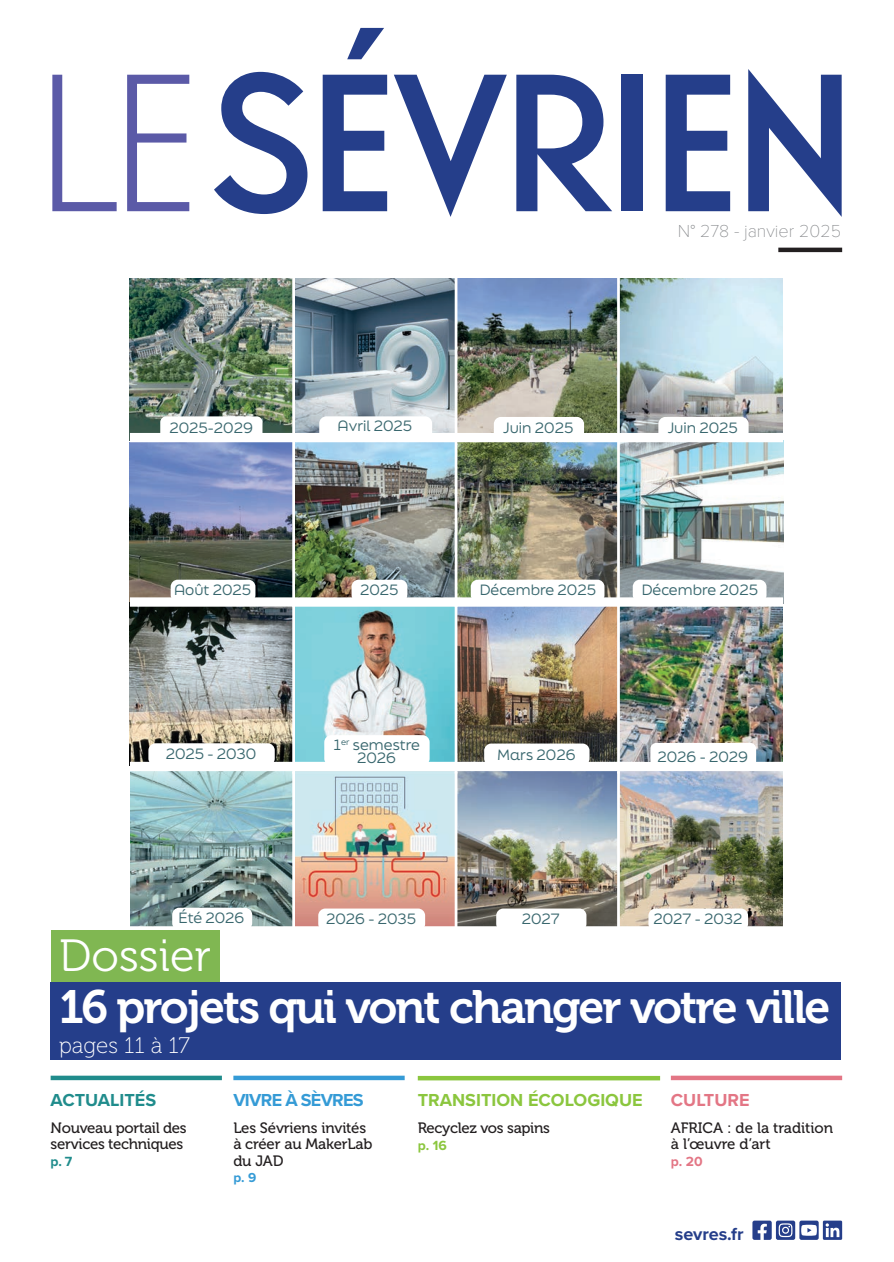
<style>
.page{position:relative;width:894px;height:1262px;background:#fff}
.page>*{position:absolute;margin:0;border:0;box-sizing:border-box;transform-origin:0 0}
.t1{font:500 190.05px "Guildford Pro";letter-spacing:-.04em;color:#253e8a}
.TITRE_niveau_2{font:46.5px "Museo 700";letter-spacing:-.04em;color:#fff}
.TITRE_niveau_1{font:45px "Museo 300";color:#fff}
.TITRE_niveau_2-2{font:22.5px "Museo 100";color:#fff}
.SOMMAIRE_titre_2022_colonne{font:700 18px "Proxima Nova";color:#8bc63e}
.N__-_mois{font:100 18px "Proxima Nova T";color:#7e8083}
.SOMMAIRE_titre_2022_colonne-2{font:700 18px "Proxima Nova";letter-spacing:-.04em;color:#359bd6}
.SOMMAIRE_titre_2022_colonne-3{font:700 18px "Proxima Nova";color:#208c8c}
.COUVERTURE_bas_de_page{font:700 18px "Proxima Nova";letter-spacing:-.005em;color:#253e8a}
.SOMMAIRE_titre_2022_colonne-4{font:700 18px "Proxima Nova";color:#e37685}
.COUV_sujet{font:15px/16.5px "Museo 500";letter-spacing:-.02em;color:#231f20}
.COUV_sujet-2{font:15px/16.5px "Museo 500";color:#231f20}
.t2{font:14.1px "Final Six";color:#39676e}
.COUV_sujet-3{font:700 13.8px "Proxima Nova";color:#e37685}
.SOMMAIRE_page{font:700 13.8px "Proxima Nova";color:#8bc63e}
.COUV_sujet-4{font:700 13.8px "Proxima Nova";color:#208c8c}
.COUV_sujet-5{font:700 13.5px "Proxima Nova";color:#359bd6}
.s1{font-weight:300;color:#5b5aa7}
</style>
<div class="page">
<img style="left:130px;top:278px;width:162px;height:484px">
<img style="left:457px;top:278px;width:325px;height:155px">
<img style="left:295px;top:278px;width:159px;height:155px">
<img style="left:295px;top:442px;width:487px;height:155px">
<img style="left:272px;top:607px;width:510px;height:155px">
<img style="left:131px;top:771px;width:161px;height:155px">
<img style="left:295px;top:771px;width:487px;height:155px">
<div style="left:130px;top:433px;width:652px;height:9px;background:#fff"></div>
<div style="left:130px;top:597px;width:652px;height:10px;background:#fff"></div>
<div style="left:160px;top:416px;width:102px;height:24px;background:#fff;border-radius:6px"></div>
<div style="left:493px;top:417px;width:91px;height:22px;background:#fff;border-radius:7px"></div>
<div style="left:351px;top:580px;width:56px;height:22px;background:#fff;border-radius:7px"></div>
<div style="left:171px;top:580px;width:84px;height:22px;background:#fff;border-radius:7px"></div>
<div style="left:632px;top:580px;width:134px;height:22px;background:#fff;border-radius:7px"></div>
<div style="left:470px;top:580px;width:134px;height:22px;background:#fff;border-radius:7px"></div>
<div style="left:324px;top:735px;width:105px;height:30px;background:#fff;border-radius:7px"></div>
<div style="left:484px;top:743px;width:105px;height:22px;background:#fff;border-radius:7px"></div>
<div style="left:148px;top:743px;width:127px;height:22px;background:#fff;border-radius:7px"></div>
<div style="left:172px;top:907px;width:80px;height:23px;background:#fff;border-radius:7px"></div>
<div style="left:650px;top:743px;width:106px;height:24px;background:#fff;border-radius:6px"></div>
<div style="left:318px;top:908px;width:107px;height:23px;background:#fff;border-radius:7px"></div>
<div style="left:496px;top:908px;width:90px;height:23px;background:#fff;border-radius:7px"></div>
<div style="left:648px;top:908px;width:99px;height:23px;background:#fff;border-radius:7px"></div>
<div style="left:658px;top:417px;width:90px;height:22px;background:#fff;border-radius:7px"></div>
<div style="left:319px;top:416px;width:113px;height:25px;background:#fff;border-radius:7px"></div>
<hr style="left:617px;top:276px;width:2px;height:164px;background:#fff">
<hr style="left:454px;top:438px;width:3px;height:169px;background:#fff">
<hr style="left:617px;top:438px;width:2px;height:169px;background:#fff">
<hr style="left:292px;top:605px;width:3px;height:168px;background:#fff">
<hr style="left:454px;top:605px;width:3px;height:168px;background:#fff">
<hr style="left:617px;top:605px;width:2px;height:168px;background:#fff">
<hr style="left:454px;top:771px;width:3px;height:166px;background:#fff">
<hr style="left:617px;top:771px;width:2px;height:166px;background:#fff">
<hr style="left:778px;top:248px;width:63px;height:4px;background:#231f20">
<svg style="left:752px;top:1220px;width:89px;height:20px"></svg>
<div style="left:51px;top:1075px;width:171px;height:5px;background:#208c8c"></div>
<div style="left:670px;top:1075px;width:171px;height:5px;background:#e37685"></div>
<div style="left:233px;top:1075px;width:171px;height:5px;background:#359bd6"></div>
<hr style="left:417px;top:1076px;width:243px;height:4px;background:#8bc63e">
<div style="left:51px;top:930px;width:168px;height:52px;background:#80b752"></div>
<div style="left:51px;top:982px;width:789px;height:78px;background:#253e8a"></div>
<p class="t1" style="left:33px;top:15px;width:824px"><span class="s1">LE</span>SÉVRIEN</p>
<p class="N__-_mois" style="left:677px;top:218px;width:164px">N° 278 - janvier 2025</p>
<p class="t2" style="left:337px;top:415px;width:76px">Avril 2025</p>
<p class="t2" style="left:667px;top:417px;width:72px">Juin 2025</p>
<p class="t2" style="left:169px;top:417px;width:85px">2025-2029</p>
<p class="t2" style="left:503px;top:417px;width:72px">Juin 2025</p>
<p class="t2" style="left:174px;top:580px;width:79px">Août 2025</p>
<p class="t2" style="left:360px;top:580px;width:40px">2025</p>
<p class="t2" style="left:479px;top:580px;width:118px">Décembre 2025</p>
<p class="t2" style="left:641px;top:580px;width:118px">Décembre 2025</p>
<p class="t2" style="left:333px;top:734px;width:88px">1<sup>er</sup> semestre</p>
<p class="t2" style="left:166px;top:743px;width:92px">2025 - 2030</p>
<p class="t2" style="left:357px;top:747px;width:40px">2026</p>
<p class="t2" style="left:497px;top:744px;width:80px">Mars 2026</p>
<p class="t2" style="left:657px;top:746px;width:92px">2026 - 2029</p>
<p class="t2" style="left:178px;top:908px;width:67px">Été 2026</p>
<p class="t2" style="left:326px;top:909px;width:91px">2026 - 2035</p>
<p class="t2" style="left:521px;top:909px;width:39px">2027</p>
<p class="t2" style="left:653px;top:909px;width:90px">2027 - 2032</p>
<p class="TITRE_niveau_1" style="left:59px;top:931px;width:153px">Dossier</p>
<p class="TITRE_niveau_2" style="left:59px;top:981px;width:772px">16 projets qui vont changer votre ville</p>
<p class="TITRE_niveau_2-2" style="left:59px;top:1033px;width:132px">pages 11 à 17</p>
<p class="SOMMAIRE_titre_2022_colonne-3" style="left:51px;top:1086px;width:107px">ACTUALITÉS</p>
<p class="COUV_sujet" style="left:51px;top:1119px;width:138px">Nouveau portail des services techniques</p>
<p class="COUV_sujet-4" style="left:51px;top:1151px;width:23px">p. 7</p>
<p class="SOMMAIRE_titre_2022_colonne-2" style="left:233px;top:1086px;width:132px">VIVRE À SÈVRES</p>
<p class="COUV_sujet" style="left:233px;top:1119px;width:141px">Les Sévriens invités à créer au MakerLab du JAD</p>
<p class="COUV_sujet-5" style="left:233px;top:1167px;width:24px">p. 9</p>
<p class="SOMMAIRE_titre_2022_colonne" style="left:417px;top:1086px;width:226px">TRANSITION ÉCOLOGIQUE</p>
<p class="COUV_sujet" style="left:417px;top:1120px;width:134px">Recyclez vos sapins</p>
<p class="SOMMAIRE_page" style="left:417px;top:1134px;width:31px">p. 16</p>
<p class="SOMMAIRE_titre_2022_colonne-4" style="left:670px;top:1086px;width:80px">CULTURE</p>
<p class="COUV_sujet-2" style="left:670px;top:1119px;width:164px">AFRICA : de la tradition à l’œuvre d’art</p>
<p class="COUV_sujet-3" style="left:670px;top:1151px;width:33px">p. 20</p>
<p class="COUVERTURE_bas_de_page" style="left:674px;top:1220px;width:70px">sevres.fr</p>
</div>
